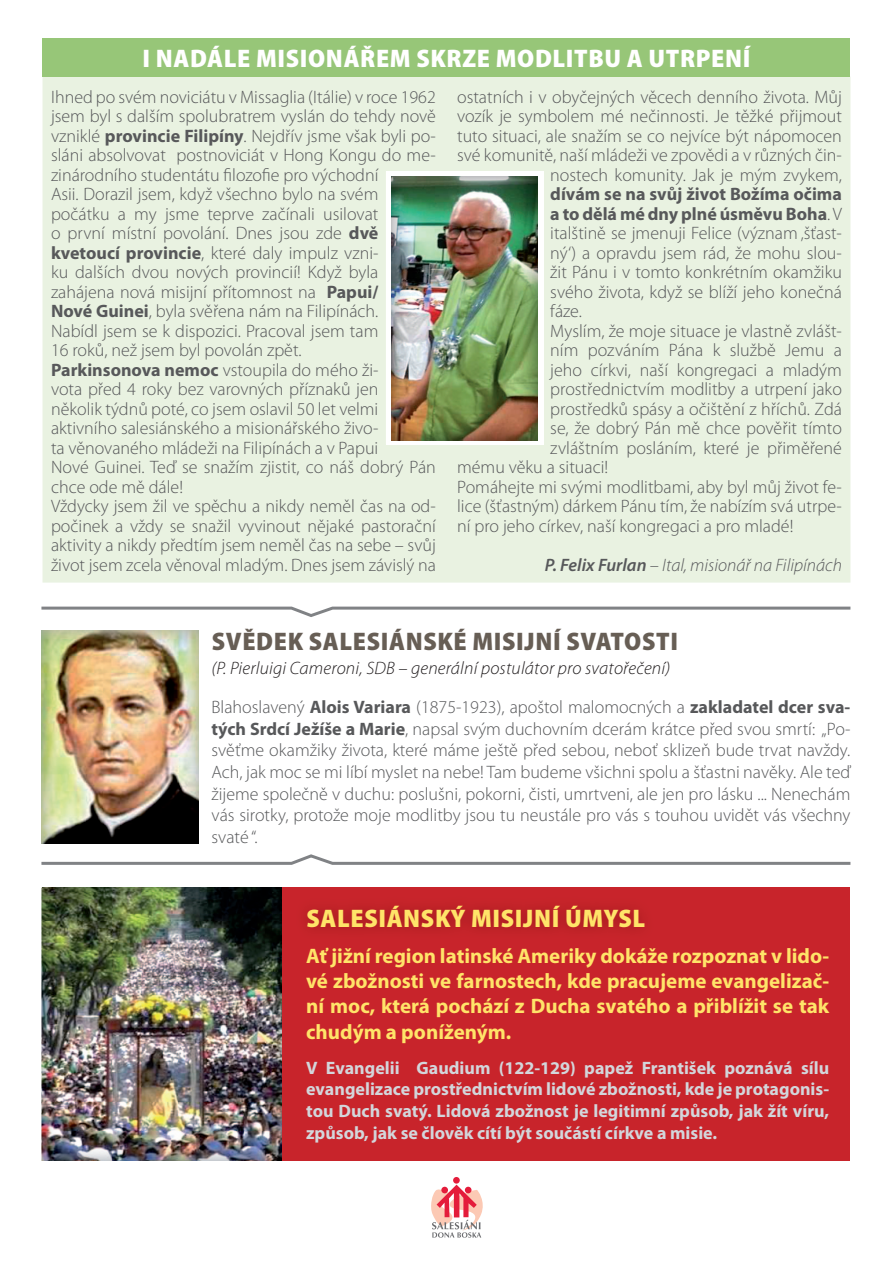
<style>
.page{position:relative;width:893px;height:1263px;background:#fff}
.page>*{position:absolute;margin:0;border:0;box-sizing:border-box;transform-origin:0 0}
.t1{font:900 semi-condensed 25.5px "Myriad Pro";letter-spacing:.025em;color:#fff}
.t2{font:900 semi-condensed 25.5px "Myriad Pro";letter-spacing:.025em;color:#675e55}
.t3{font:900 semi-condensed 25.5px "Myriad Pro";letter-spacing:.025em;color:#ffe469}
.t4{font:700 21px/25.2px "Myriad Pro";color:#ffe469;text-align:justify}
.t5{font:300 18px/19.5px "Myriad Pro";color:#57585a}
.t6{font:700 18px/21.6px "Myriad Pro";color:#d3d6db;text-align:justify}
.t7{font:italic 300 18px/39.6px "Myriad Pro";letter-spacing:.01em;color:#231f20}
.t8{font:700 18px "Myriad Pro";color:#57585a}
.t9{font:italic 300 18px "Myriad Pro";color:#57585a}
.s1{font-weight:700}
.s2{font-weight:300}
.s3{font-weight:600}
.s4{font-style:normal;color:#57585a}
.s5{font-weight:700;font-style:normal;color:#57585a}
</style>
<div class="page">
<div style="left:43px;top:888px;width:807px;height:273px;background:#c8242b"></div>
<div style="left:43px;top:38px;width:807px;height:39px;background:#97c678"></div>
<div style="left:43px;top:77px;width:807px;height:506px;background:#e9f2e1"></div>
<img style="left:41px;top:630px;width:158px;height:213px">
<img style="left:43px;top:888px;width:238px;height:273px">
<div style="left:453px;top:1177px;width:7px;height:6px;background:#e41c3b;border-radius:50%"></div>
<svg style="left:431px;top:1184px;width:52px;height:54px"></svg>
<div style="left:386px;top:171px;width:157px;height:273px;background:#fff"></div>
<img style="left:391px;top:176px;width:147px;height:264px">
<svg style="left:41px;top:606px;width:810px;height:11px"></svg>
<svg style="left:41px;top:854px;width:810px;height:11px"></svg>
<h1 class="t1" style="left:143px;top:44px;width:609px">I NADÁLE MISIONÁŘEM SKRZE MODLITBU A UTRPENÍ</h1>
<p class="t5" style="left:51px;top:87px;width:386px">Ihned po svém noviciátu v Missaglia (Itálie) v roce 1962 jsem byl s dalším spolubratrem vyslán do tehdy nově vzniklé <span class="s1">provincie Filipíny</span>. Nejdřív jsme však byli po&shy;sláni absolvovat postnoviciát v Hong Kongu do me&shy;zinárodního studentátu filozofie pro východní<br>Asii. Dorazil jsem, když všechno bylo na svém počátku a my jsme teprve začínali usilovat<br>o první místní povolání. Dnes jsou zde <span class="s1">dvě kvetoucí provincie</span>, které daly impulz vzni-<br>ku dalších dvou nových provincií! Když byla zahájena nová misijní přítomnost na <span class="s1">Papui/<br>Nové Guinei</span>, byla svěřena nám na Filipínách.<br>Nabídl jsem se k dispozici. Pracoval jsem tam<br>16 roků, než jsem byl povolán zpět.<br><span class="s1">Parkinsonova nemoc</span> vstoupila do mého ži-<br>vota před 4 roky bez varovných příznaků jen<br>několik týdnů poté, co jsem oslavil 50 let velmi aktivního salesiánského a misionářského živo-<br>ta věnovaného mládeži na Filipínách a v Papui<br>Nové Guinei. Teď se snažím zjistit, co náš dobrý Pán chce ode mě dále!<br>Vždycky jsem žil ve spěchu a nikdy neměl čas na od&shy;počinek a vždy se snažil vyvinout nějaké pastorační aktivity a nikdy předtím jsem neměl čas na sebe – svůj život jsem zcela věnoval mladým. Dnes jsem závislý na</p>
<p class="t5" style="left:457px;top:87px;width:386px;text-align:right">ostatních i v obyčejných věcech denního života. Můj vozík je symbolem mé nečinnosti. Je těžké přijmout tuto situaci, ale snažím se co nejvíce být nápomocen své komunitě, naší mládeži ve zpovědi a v různých čin&shy;nostech komunity. Jak je mým zvykem,</p>
<p class="t8" style="left:550px;top:182px;width:293px">dívám se na svůj život Božíma očima</p>
<p class="t8" style="left:550px;top:202px;width:293px">a to dělá mé dny plné úsměvu Boha<span class="s2">. V</span></p>
<p class="t5" style="left:550px;top:224px;width:293px">italštině se jmenuji Felice (význam ‚šťast-</p>
<p class="t5" style="left:550px;top:243px;width:293px">ný‘) a opravdu jsem rád, že mohu slou-</p>
<p class="t5" style="left:550px;top:263px;width:293px">žit Pánu i v tomto konkrétním okamžiku</p>
<p class="t5" style="left:550px;top:282px;width:293px">svého života, když se blíží jeho konečná</p>
<p class="t5" style="left:550px;top:302px;width:33px">fáze.</p>
<p class="t5" style="left:550px;top:321px;width:293px">Myslím, že moje situace je vlastně zvlášt-</p>
<p class="t5" style="left:550px;top:341px;width:293px">ním pozváním Pána k službě Jemu a</p>
<p class="t5" style="left:550px;top:360px;width:293px">jeho církvi, naší kongregaci a mladým</p>
<p class="t5" style="left:550px;top:380px;width:293px">prostřednictvím modlitby a utrpení jako</p>
<p class="t5" style="left:550px;top:399px;width:293px">prostředků spásy a očištění z hříchů. Zdá</p>
<p class="t5" style="left:550px;top:419px;width:293px">se, že dobrý Pán mě chce pověřit tímto</p>
<p class="t5" style="left:550px;top:438px;width:293px">zvláštním posláním, které je přiměřené</p>
<p class="t5" style="left:457px;top:458px;width:153px">mému věku a situaci!</p>
<p class="t5" style="left:457px;top:477px;width:386px">Pomáhejte mi svými modlitbami, aby byl můj život fe-</p>
<p class="t5" style="left:457px;top:497px;width:386px">lice (šťastným) dárkem Pánu tím, že nabízím svá utrpe-</p>
<p class="t5" style="left:457px;top:516px;width:338px">ní pro jeho církev, naší kongregaci a pro mladé!</p>
<p class="t9" style="left:545px;top:556px;width:299px"><span class="s3">P. Felix Furlan</span> – Ital, misionář na Filipínách</p>
<h1 class="t2" style="left:212px;top:627px;width:468px">SVĚDEK SALESIÁNSKÉ MISIJNÍ SVATOSTI</h1>
<p class="t7" style="left:212px;top:648px;width:640px">(P. Pierluigi Cameroni, SDB – generální postulátor pro svatořečení)<br><span class="s4">Blahoslavený</span> <span class="s5">Alois Variara</span> <span class="s4">(1875-1923), apoštol malomocných a</span> <span class="s5">zakladatel dcer sva-</span></p>
<p class="t5" style="left:212px;top:718px;width:640px;line-height:21.6px;text-align:justify"><span class="s1">tých Srdcí Ježíše a Marie</span>, napsal svým duchovním dcerám krátce před svou smrtí: „Po&shy;svěťme okamžiky života, které máme ještě před sebou, neboť sklizeň bude trvat navždy.<br>Ach, jak moc se mi líbí myslet na nebe! Tam budeme všichni spolu a šťastni navěky. Ale teď žijeme společně v duchu: poslušni, pokorni, čisti, umrtveni, ale jen pro lásku ... Nenechám vás sirotky, protože moje modlitby jsou tu neustále pro vás s touhou uvidět vás všechny svaté “.</p>
<h1 class="t3" style="left:306px;top:904px;width:340px">SALESIÁNSKÝ MISIJNÍ ÚMYSL</h1>
<p class="t4" style="left:306px;top:943px;width:525px">Ať jižní region latinské Ameriky dokáže rozpoznat v lido&shy;vé zbožnosti ve farnostech, kde pracujeme evangelizač&shy;ní moc, která pochází z Ducha svatého a přiblížit se tak chudým a poníženým.</p>
<p class="t6" style="left:306px;top:1056px;width:524px">V Evangelii Gaudium (122-129) papež František poznává sílu evangelizace prostřednictvím lidové zbožnosti, kde je protagonis&shy;tou Duch svatý. Lidová zbožnost je legitimní způsob, jak žít víru, způsob, jak se člověk cítí být součástí církve a misie.</p>
</div>
